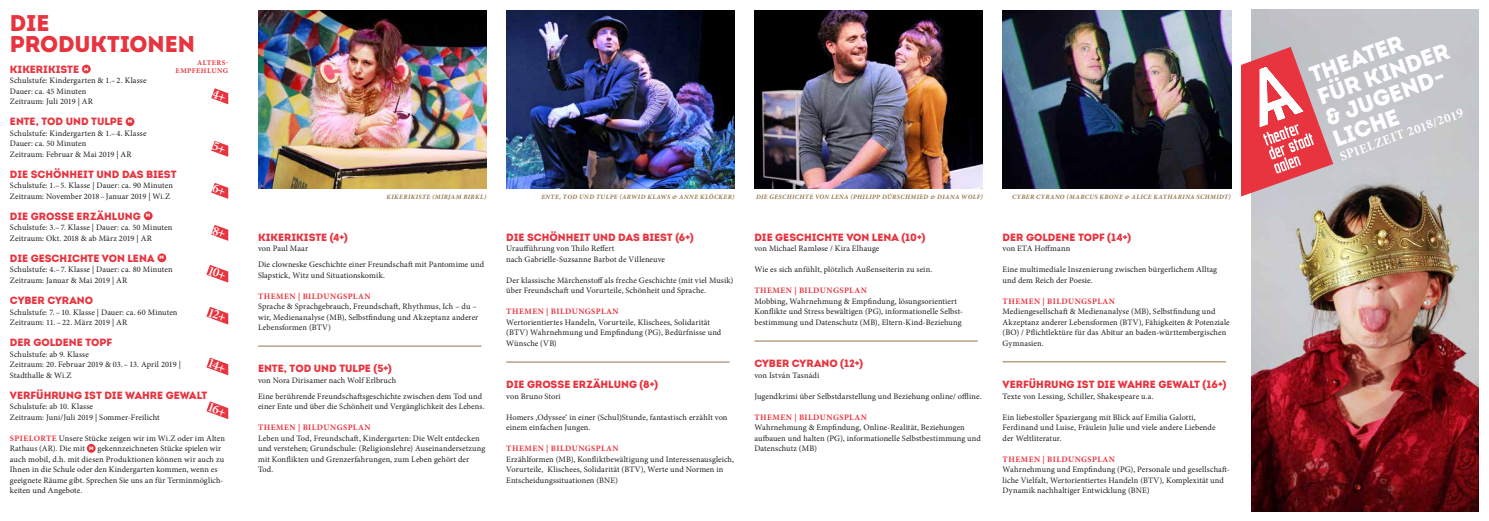
<style>
.page{position:relative;width:1489px;height:521px;background:#fff}
.page>*{position:absolute;margin:0;border:0;box-sizing:border-box;transform-origin:0 0}
.t1{font:900 22.75px/22.6px "Intro";color:#fff}
.t2{font:900 22.75px/21px "Intro";letter-spacing:-.005em;color:#e7343f}
.t3{font:700 13.12px "Minion Pro";color:#fff}
.t4{font:900 10.5px "Intro";color:#e7343f}
.t5{font:8.31px/10.5px "Minion Pro";letter-spacing:.01em;color:#1d1d1b}
.t6{font:700 8.31px "Minion Pro";letter-spacing:.06em;color:#e7343f}
.t7{font:700 7.26px "Minion Pro";letter-spacing:.06em;color:#e7343f}
.t8{font:italic 700 6.56px "Minion Pro";letter-spacing:.06em;color:#947447}
.t9{font:900 5.25px "Intro";color:#fff}
.s1{font-weight:700;color:#e7343f}
.s2{font-family:"Intro";font-weight:900;font-size:5.25px;color:#fff}
</style>
<div class="page">
<img style="left:1251px;top:10px;width:227px;height:501px">
<svg style="left:1241px;top:47px;width:92px;height:152px;background:#de7d85"></svg>
<svg style="left:1222px;top:57px;width:10px;height:132px"></svg>
<div style="left:87px;top:444px;width:9px;height:9px;background:#e7343f;border-radius:50%"></div>
<img style="left:1002px;top:11px;width:228px;height:177px">
<img style="left:506px;top:11px;width:228px;height:177px">
<img style="left:258px;top:11px;width:228px;height:177px">
<img style="left:754px;top:11px;width:228px;height:177px">
<hr style="left:258px;top:346px;width:223px;height:1px;background:#947447">
<hr style="left:506px;top:362px;width:223px;height:1px;background:#947447">
<hr style="left:754px;top:341px;width:223px;height:1px;background:#947447">
<hr style="left:1002px;top:362px;width:223px;height:1px;background:#947447">
<div style="left:82px;top:65px;width:9px;height:8px;background:#e7343f;border-radius:50%"></div>
<div style="left:144px;top:211px;width:9px;height:9px;background:#e7343f;border-radius:50%"></div>
<div style="left:157px;top:253px;width:9px;height:9px;background:#e7343f;border-radius:50%"></div>
<div style="left:126px;top:117px;width:8px;height:9px;background:#e7343f;border-radius:50%"></div>
<svg style="left:211px;top:88px;width:17px;height:16px"></svg>
<svg style="left:211px;top:141px;width:17px;height:16px"></svg>
<svg style="left:211px;top:183px;width:17px;height:16px"></svg>
<svg style="left:211px;top:225px;width:17px;height:16px"></svg>
<svg style="left:206px;top:265px;width:22px;height:18px"></svg>
<svg style="left:206px;top:307px;width:22px;height:18px"></svg>
<svg style="left:206px;top:358px;width:22px;height:17px"></svg>
<svg style="left:206px;top:401px;width:22px;height:18px"></svg>
<h1 class="t2" style="left:10px;top:12px;width:186px">DIE<br>PRODUKTIONEN</h1>
<p class="t7" style="left:197px;top:58px;width:33px">ALTERS-</p>
<p class="t4" style="left:10px;top:62px;width:71px">KIKERIKISTE</p>
<p class="t5" style="left:10px;top:76px;width:138px">Schulstufe: Kindergarten &amp; 1.– 2. Klasse<br>Dauer: ca. 45 Minuten<br>Zeitraum: Juli 2019 | AR</p>
<p class="t4" style="left:10px;top:115px;width:114px">ENTE, TOD UND TULPE</p>
<p class="t5" style="left:10px;top:128px;width:138px">Schulstufe: Kindergarten &amp; 1.– 4. Klasse<br>Dauer: ca. 50 Minuten<br>Zeitraum: Februar &amp; Mai 2019 | AR</p>
<p class="t4" style="left:10px;top:167px;width:168px">DIE SCHÖNHEIT UND DAS BIEST</p>
<p class="t5" style="left:10px;top:181px;width:164px">Schulstufe: 1.– 5. Klasse | Dauer: ca. 90 Minuten<br>Zeitraum: November 2018 – Januar 2019 | Wi.Z</p>
<p class="t4" style="left:10px;top:209px;width:132px">DIE GROSSE ERZÄHLUNG</p>
<p class="t5" style="left:10px;top:223px;width:164px">Schulstufe: 3.– 7. Klasse | Dauer: ca. 50 Minuten<br>Zeitraum: Okt. 2018 &amp; ab März 2019 | AR</p>
<p class="t4" style="left:10px;top:251px;width:146px">DIE GESCHICHTE VON LENA</p>
<p class="t5" style="left:10px;top:265px;width:164px">Schulstufe: 4.– 7. Klasse | Dauer: ca. 80 Minuten<br>Zeitraum: Januar &amp; Mai 2019 | AR</p>
<p class="t4" style="left:10px;top:293px;width:85px">CYBER CYRANO</p>
<p class="t5" style="left:10px;top:307px;width:169px">Schulstufe: 7. – 10. Klasse | Dauer: ca. 60 Minuten<br>Zeitraum: 11. – 22. März 2019 | AR</p>
<p class="t4" style="left:10px;top:335px;width:104px">DER GOLDENE TOPF</p>
<p class="t5" style="left:10px;top:349px;width:172px">Schulstufe: ab 9. Klasse<br>Zeitraum: 20. Februar 2019 &amp; 03. – 13. April 2019 |<br>Stadthalle &amp; Wi.Z</p>
<p class="t4" style="left:10px;top:388px;width:199px">VERFÜHRUNG IST DIE WAHRE GEWALT</p>
<p class="t5" style="left:10px;top:401px;width:151px">Schulstufe: ab 10. Klasse<br>Zeitraum: Juni/Juli 2019 | Sommer-Freilicht</p>
<p class="t5" style="left:10px;top:433px;width:217px"><span class="s1">SPIELORTE</span> Unsere Stücke zeigen wir im Wi.Z oder im Alten Rathaus (AR). Die mit <span class="s2">M</span> gekennzeichneten Stücke spielen wir auch mobil, d.h. mit diesen Produktionen können wir auch zu Ihnen in die Schule oder den Kindergarten kommen, wenn es geeignete Räume gibt. Sprechen Sie uns an für Terminmöglich&shy;keiten und Angebote.</p>
<p class="t9" style="left:84px;top:65px;width:6px">M</p>
<p class="t7" style="left:176px;top:65px;width:54px">EMPFEHLUNG</p>
<p class="t9" style="left:128px;top:118px;width:6px">M</p>
<p class="t9" style="left:146px;top:212px;width:6px">M</p>
<p class="t9" style="left:160px;top:254px;width:6px">M</p>
<p class="t8" style="left:386px;top:192px;width:101px">KIKERIKISTE (MIRJAM BIRKL)</p>
<p class="t8" style="left:541px;top:192px;width:195px">ENTE, TOD UND TULPE (ARWID KLAWS &amp; ANNE KLÖCKER)</p>
<p class="t8" style="left:756px;top:192px;width:228px">DIE GESCHICHTE VON LENA (PHILIPP DÜRSCHMIED &amp; DIANA WOLF)</p>
<p class="t8" style="left:1012px;top:192px;width:220px">CYBER CYRANO (MARCUS KRONE &amp; ALICE KATHARINA SCHMIDT)</p>
<p class="t4" style="left:1002px;top:230px;width:130px">DER GOLDENE TOPF (14+)</p>
<p class="t5" style="left:1002px;top:244px;width:69px">von ETA Hoffmann</p>
<p class="t5" style="left:1002px;top:265px;width:216px">Eine multimediale Inszenierung zwischen bürgerlichem Alltag und dem Reich der Poesie.</p>
<p class="t6" style="left:1002px;top:295px;width:114px">THEMEN | BILDUNGSPLAN</p>
<p class="t5" style="left:1002px;top:307px;width:229px">Mediengesellschaft &amp; Medienanalyse (MB), Selbstfindung und Akzeptanz anderer Lebensformen (BTV), Fähigkeiten &amp; Potenziale (BO) / Pflichtlektüre für das Abitur an baden-württembergischen Gymnasien.</p>
<p class="t4" style="left:1002px;top:377px;width:225px">VERFÜHRUNG IST DIE WAHRE GEWALT (16+)</p>
<p class="t5" style="left:1002px;top:391px;width:152px">Texte von Lessing, Schiller, Shakespeare u.a.</p>
<p class="t5" style="left:1002px;top:412px;width:214px">Ein liebestoller Spaziergang mit Blick auf Emilia Galotti,<br>Ferdinand und Luise, Fräulein Julie und viele andere Liebende der Weltliteratur.</p>
<p class="t6" style="left:1002px;top:453px;width:114px">THEMEN | BILDUNGSPLAN</p>
<p class="t5" style="left:1002px;top:464px;width:229px">Wahrnehmung und Empfindung (PG), Personale und gesellschaft&shy;liche Vielfalt, Wertorientiertes Handeln (BTV), Komplexität und<br>Dynamik nachhaltiger Entwicklung (BNE)</p>
<p class="t4" style="left:506px;top:230px;width:189px">DIE SCHÖNHEIT UND DAS BIEST (6+)</p>
<p class="t5" style="left:506px;top:244px;width:160px">Uraufführung von Thilo Reffert<br>nach Gabrielle-Suzsanne Barbot de Villeneuve</p>
<p class="t5" style="left:506px;top:275px;width:229px">Der klassische Märchenstoff als freche Geschichte (mit viel Musik) über Freundschaft und Vorurteile, Schönheit und Sprache.</p>
<p class="t6" style="left:506px;top:306px;width:114px">THEMEN | BILDUNGSPLAN</p>
<p class="t5" style="left:506px;top:317px;width:217px">Wertorientiertes Handeln, Vorurteile, Klischees, Solidarität (BTV) Wahrnehmung und Empfindung (PG), Bedürfnisse und<br>Wünsche (VB)</p>
<p class="t4" style="left:506px;top:377px;width:153px">DIE GROSSE ERZÄHLUNG (8+)</p>
<p class="t5" style="left:506px;top:391px;width:56px">von Bruno Stori</p>
<p class="t5" style="left:506px;top:412px;width:223px">Homers ‚Odyssee‘ in einer (Schul)Stunde, fantastisch erzählt von einem einfachen Jungen.</p>
<p class="t6" style="left:506px;top:442px;width:114px">THEMEN | BILDUNGSPLAN</p>
<p class="t5" style="left:506px;top:454px;width:229px">Erzählformen (MB), Konfliktbewältigung und Interessenausgleich,<br>Vorurteile, Klischees, Solidarität (BTV), Werte und Normen in<br>Entscheidungssituationen (BNE)</p>
<p class="t4" style="left:258px;top:230px;width:91px">KIKERIKISTE (4+)</p>
<p class="t5" style="left:258px;top:241px;width:227px;line-height:15.8px">von Paul Maar<br>Die clowneske Geschichte einer Freundschaft mit Pantomime und</p>
<p class="t5" style="left:258px;top:270px;width:128px">Slapstick, Witz und Situationskomik.</p>
<p class="t6" style="left:258px;top:290px;width:114px">THEMEN | BILDUNGSPLAN</p>
<p class="t5" style="left:258px;top:301px;width:222px">Sprache &amp; Sprachgebrauch, Freundschaft, Rhythmus, Ich – du – wir, Medienanalyse (MB), Selbstfindung und Akzeptanz anderer<br>Lebensformen (BTV)</p>
<p class="t4" style="left:258px;top:362px;width:135px">ENTE, TOD UND TULPE (5+)</p>
<p class="t5" style="left:258px;top:372px;width:225px;line-height:15.8px">von Nora Dirisamer nach Wolf Erlbruch<br>Eine berührende Freundschaftsgeschichte zwischen dem Tod und</p>
<p class="t5" style="left:258px;top:401px;width:228px">einer Ente und über die Schönheit und Vergänglichkeit des Lebens.</p>
<p class="t6" style="left:258px;top:421px;width:114px">THEMEN | BILDUNGSPLAN</p>
<p class="t5" style="left:258px;top:433px;width:229px">Leben und Tod, Freundschaft, Kindergarten: Die Welt entdecken und verstehen; Grundschule: (Religionslehre) Auseinandersetzung mit Konflikten und Grenzerfahrungen, zum Leben gehört der Tod.</p>
<p class="t4" style="left:754px;top:230px;width:173px">DIE GESCHICHTE VON LENA (10+)</p>
<p class="t5" style="left:754px;top:244px;width:126px">von Michael Ramløse / Kira Elhauge</p>
<p class="t5" style="left:754px;top:265px;width:179px">Wie es sich anfühlt, plötzlich Außenseiterin zu sein.</p>
<p class="t6" style="left:754px;top:285px;width:114px">THEMEN | BILDUNGSPLAN</p>
<p class="t5" style="left:754px;top:296px;width:210px">Mobbing, Wahrnehmung &amp; Empfindung, lösungsorientiert<br>Konflikte und Stress bewältigen (PG), informationelle Selbst&shy;bestimmung und Datenschutz (MB), Eltern-Kind-Beziehung</p>
<p class="t4" style="left:754px;top:356px;width:110px">CYBER CYRANO (12+)</p>
<p class="t5" style="left:754px;top:370px;width:66px">von István Tasnádi</p>
<p class="t5" style="left:754px;top:391px;width:229px">Jugendkrimi über Selbstdarstellung und Beziehung online/ offline.</p>
<p class="t6" style="left:754px;top:411px;width:114px">THEMEN | BILDUNGSPLAN</p>
<p class="t5" style="left:754px;top:422px;width:228px">Wahrnehmung &amp; Empfindung, Online-Realität, Beziehungen aufbauen und halten (PG), informationelle Selbstbestimmung und<br>Datenschutz (MB)</p>
<h1 class="t1" style="left:1306px;top:65px;width:140px;rotate:-20deg">THEATER<br>FÜR KINDER &amp; JUGEND-<br>LICHE</h1>
<h2 class="t3" style="left:1336px;top:148px;width:132px;rotate:-20deg">SPIELZEIT 2018/2019</h2>
</div>
